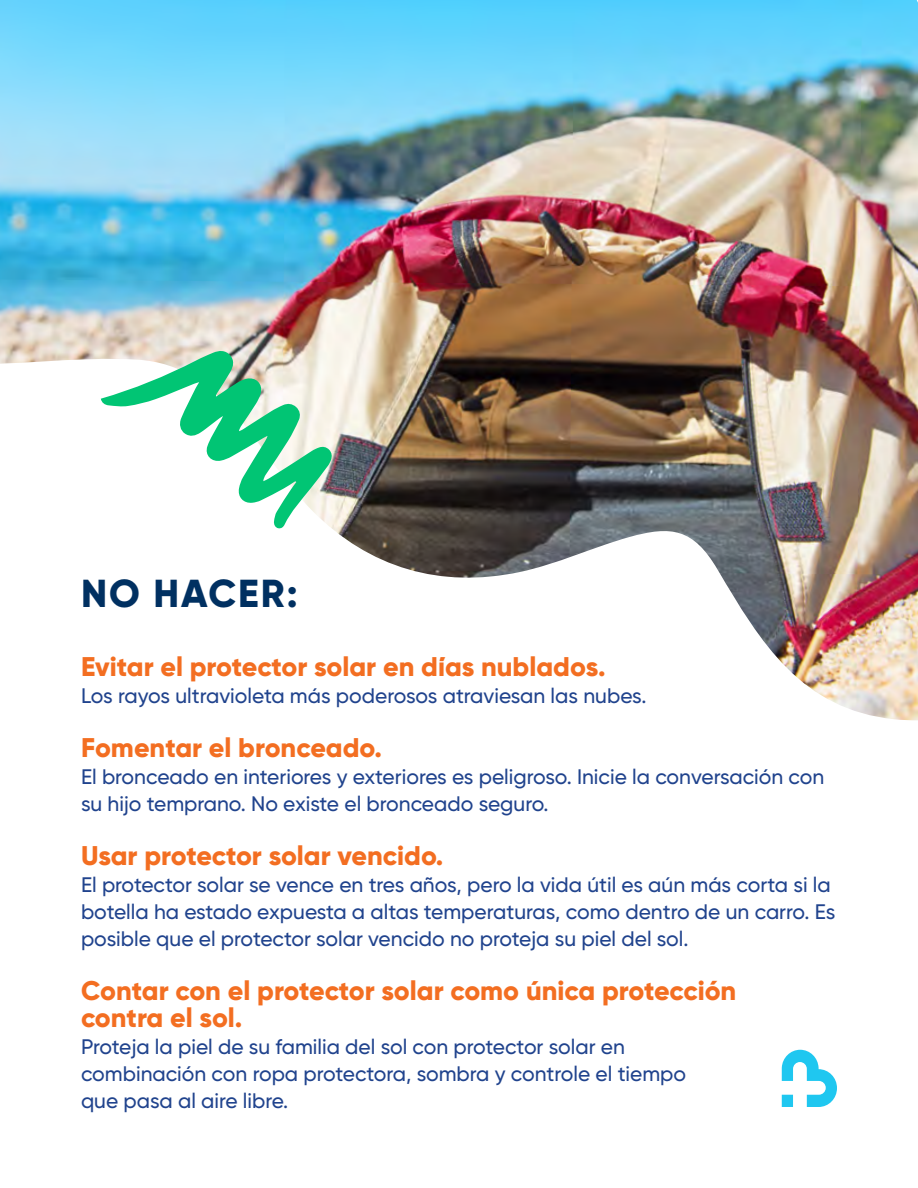
<style>
.page{position:relative;width:918px;height:1188px;background:#fff}
.page>*{position:absolute;margin:0;border:0;box-sizing:border-box;transform-origin:0 0}
.t1{font:800 39px "Gilroy";letter-spacing:.05em;color:#003061}
.t2{font:800 27px/27px "Gilroy";color:#f36e21}
.t3{font:500 21px/27px "Gilroy";color:#20438d}
</style>
<div class="page">
<img style="left:0;top:0;width:918px;height:720px">
<svg style="left:782px;top:1050px;width:55px;height:57px"></svg>
<svg style="left:101px;top:350px;width:231px;height:179px"></svg>
<h1 class="t1" style="left:81px;top:568px;width:218px">NO HACER:</h1>
<p class="t2" style="left:81px;top:653px;width:526px">Evitar el protector solar en días nublados.</p>
<p class="t3" style="left:81px;top:682px;width:567px">Los rayos ultravioleta más poderosos atraviesan las nubes.</p>
<p class="t2" style="left:81px;top:734px;width:302px">Fomentar el bronceado.</p>
<p class="t3" style="left:81px;top:763px;width:745px">El bronceado en interiores y exteriores es peligroso. Inicie la conversación con su hijo temprano. No existe el bronceado seguro.</p>
<p class="t2" style="left:81px;top:842px;width:364px">Usar protector solar vencido.</p>
<p class="t3" style="left:81px;top:871px;width:756px">El protector solar se vence en tres años, pero la vida útil es aún más corta si la botella ha estado expuesta a altas temperaturas, como dentro de un carro. Es posible que el protector solar vencido no proteja su piel del sol.</p>
<p class="t2" style="left:81px;top:977px;width:657px">Contar con el protector solar como única protección contra el sol.</p>
<p class="t3" style="left:81px;top:1033px;width:607px">Proteja la piel de su familia del sol con protector solar en combinación con ropa protectora, sombra y controle el tiempo que pasa al aire libre.</p>
</div>
